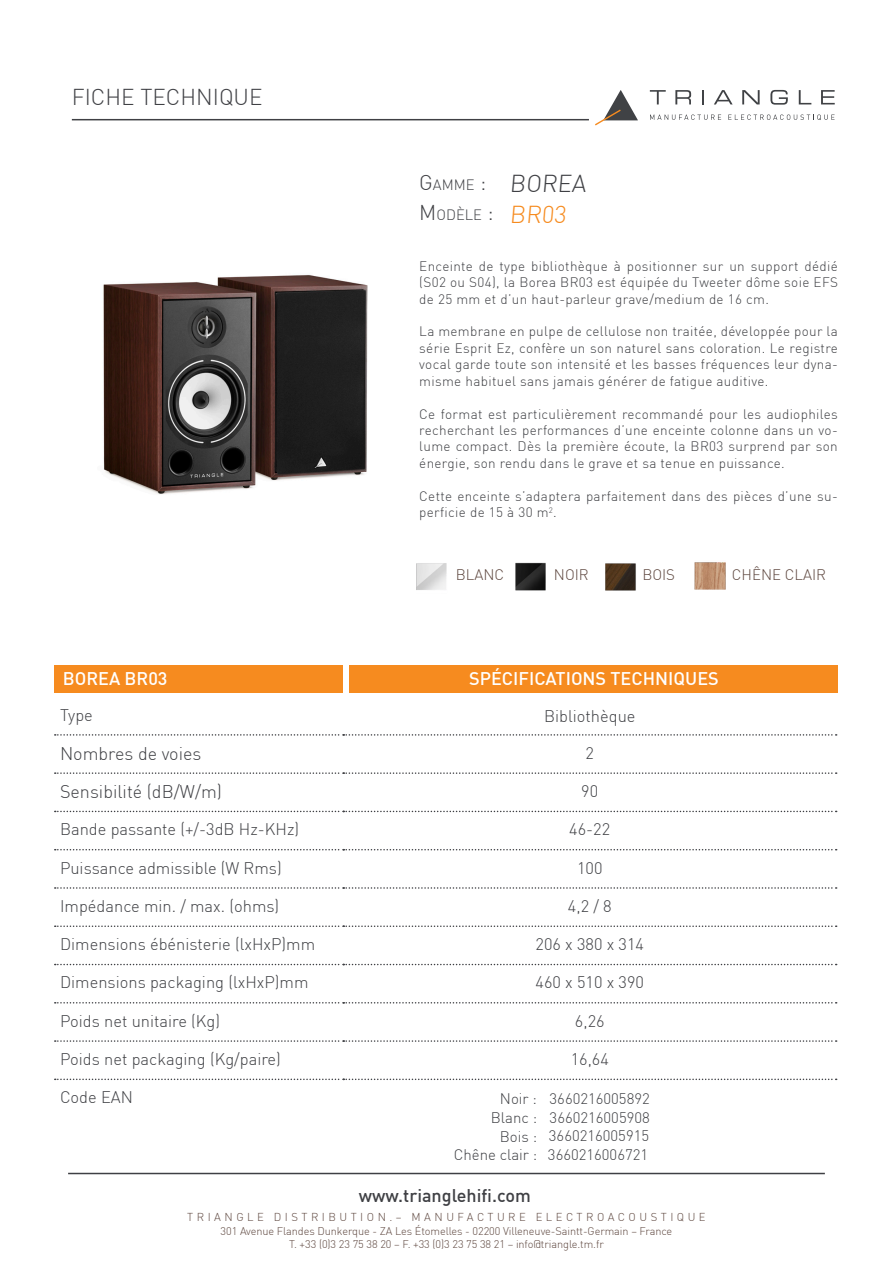
<style>
.page{position:relative;width:893px;height:1263px;background:#fff}
.page>*{position:absolute;margin:0;border:0;box-sizing:border-box;transform-origin:0 0}
.t1{font:300 24px "DIN Pro";color:#3f4044}
.t2{font:300 24px "DIN Pro";color:#f68b1f}
.t3{font:300 22.5px "DIN Pro";color:#3f4044}
.t4{font:500 18px "DIN Pro";color:#fff}
.t5{font:300 18px "DIN Pro";color:#3f4044}
.t6{font:500 18px "DIN Pro";color:#3f4044}
.t7{font:300 16.5px "DIN Pro";color:#3f4044}
.t8{font:300 15px "DIN Pro";color:#3f4044}
.t9{font:300 15px "DIN Pro";color:#5d463e}
.t10{font:300 14.7px "DIN Pro";color:#3f4044}
.t11{font:300 13.5px/16.4px "DIN Pro";letter-spacing:.025em;color:#3f4044;text-align:justify}
.t12{font:300 11.25px "DIN Pro";letter-spacing:.31em;color:#5d463e}
.t13{font:300 10.95px/13.2px "DIN Pro";letter-spacing:-.005em;color:#5d463e;text-align:center}
.s1{font-size:21px}
</style>
<div class="page">
<hr style="left:72px;top:119px;width:517px;height:1px;background:#3f4044">
<hr style="left:68px;top:1173px;width:757px;height:1px;background:#3f4044">
<svg style="left:650px;top:90px;width:16px;height:14px"></svg>
<svg style="left:675px;top:90px;width:16px;height:14px"></svg>
<svg style="left:702px;top:90px;width:2px;height:14px"></svg>
<svg style="left:714px;top:90px;width:19px;height:14px"></svg>
<svg style="left:742px;top:90px;width:18px;height:14px"></svg>
<svg style="left:770px;top:90px;width:18px;height:15px"></svg>
<svg style="left:799px;top:90px;width:12px;height:14px"></svg>
<svg style="left:821px;top:90px;width:14px;height:14px"></svg>
<svg style="left:650px;top:114px;width:71px;height:6px"></svg>
<svg style="left:728px;top:114px;width:106px;height:6px"></svg>
<svg style="left:595px;top:90px;width:43px;height:35px"></svg>
<img style="left:416px;top:563px;width:31px;height:27px">
<img style="left:515px;top:562px;width:31px;height:29px">
<img style="left:605px;top:563px;width:31px;height:28px">
<img style="left:103px;top:275px;width:265px;height:219px">
<div style="left:54px;top:665px;width:289px;height:27px;background:#f68b1f"></div>
<div style="left:350px;top:665px;width:488px;height:27px;background:#f68b1f"></div>
<svg style="left:55px;top:734px;width:782px;height:2px"></svg>
<svg style="left:55px;top:772px;width:782px;height:2px"></svg>
<svg style="left:55px;top:811px;width:782px;height:1px"></svg>
<svg style="left:55px;top:849px;width:782px;height:1px"></svg>
<svg style="left:55px;top:887px;width:782px;height:2px"></svg>
<svg style="left:55px;top:925px;width:782px;height:2px"></svg>
<svg style="left:55px;top:964px;width:782px;height:1px"></svg>
<svg style="left:55px;top:1002px;width:782px;height:1px"></svg>
<svg style="left:55px;top:1040px;width:782px;height:2px"></svg>
<svg style="left:55px;top:1078px;width:782px;height:2px"></svg>
<img style="left:694px;top:562px;width:32px;height:28px">
<p class="t3" style="left:72px;top:83px;width:188px">FICHE TECHNIQUE</p>
<p class="t10" style="left:419px;top:176px;width:68px"><span class="s1">G</span>AMME <span class="s1">:</span></p>
<p class="t1" style="left:510px;top:169px;width:63px">BOREA</p>
<p class="t10" style="left:419px;top:206px;width:76px"><span class="s1">M</span> ODÈLE <span class="s1">:</span></p>
<p class="t2" style="left:510px;top:199px;width:61px">BR03</p>
<p class="t11" style="left:419px;top:258px;width:420px">Enceinte de type bibliothèque à positionner sur un support dédié (S02 ou S04), la Borea BR03 est équipée du Tweeter dôme soie EFS de 25 mm et d’un haut-parleur grave/medium de 16 cm.</p>
<p class="t11" style="left:419px;top:323px;width:420px">La membrane en pulpe de cellulose non traitée, développée pour la série Esprit Ez, confère un son naturel sans coloration. Le registre vocal garde toute son intensité et les basses fréquences leur dyna&shy;misme habituel sans jamais générer de fatigue auditive.</p>
<p class="t11" style="left:419px;top:405px;width:420px">Ce format est particulièrement recommandé pour les audiophiles recherchant les performances d’une enceinte colonne dans un vo&shy;lume compact. Dès la première écoute, la BR03 surprend par son énergie, son rendu dans le grave et sa tenue en puissance.</p>
<p class="t11" style="left:419px;top:487px;width:420px">Cette enceinte s’adaptera parfaitement dans des pièces d’une su&shy;perficie de 15 à 30 m<sup>2</sup>.</p>
<p class="t9" style="left:456px;top:565px;width:50px">BLANC</p>
<p class="t9" style="left:554px;top:565px;width:36px">NOIR</p>
<p class="t9" style="left:642px;top:565px;width:34px">BOIS</p>
<p class="t9" style="left:732px;top:566px;width:96px">CHÊNE CLAIR</p>
<p class="t4" style="left:63px;top:667px;width:106px">BOREA BR03</p>
<p class="t4" style="left:469px;top:667px;width:251px">SPÉCIFICATIONS TECHNIQUES</p>
<p class="t7" style="left:60px;top:704px;width:34px">Type</p>
<p class="t7" style="left:544px;top:706px;width:93px">Bibliothèque</p>
<p class="t5" style="left:60px;top:742px;width:143px">Nombres de voies</p>
<p class="t7" style="left:586px;top:742px;width:10px">2</p>
<p class="t5" style="left:60px;top:780px;width:163px">Sensibilité (dB/W/m)</p>
<p class="t7" style="left:581px;top:781px;width:18px">90</p>
<p class="t7" style="left:60px;top:819px;width:241px">Bande passante (+/-3dB Hz-KHz)</p>
<p class="t7" style="left:569px;top:819px;width:42px">46-22</p>
<p class="t7" style="left:60px;top:857px;width:223px">Puissance admissible (W Rms)</p>
<p class="t7" style="left:577px;top:857px;width:27px">100</p>
<p class="t7" style="left:60px;top:896px;width:221px">Impédance min. / max. (ohms)</p>
<p class="t7" style="left:568px;top:896px;width:45px">4,2 / 8</p>
<p class="t7" style="left:60px;top:934px;width:257px">Dimensions ébénisterie (lxHxP)mm</p>
<p class="t7" style="left:536px;top:934px;width:110px">206 x 380 x 314</p>
<p class="t7" style="left:60px;top:972px;width:250px">Dimensions packaging (lxHxP)mm</p>
<p class="t7" style="left:536px;top:972px;width:110px">460 x 510 x 390</p>
<p class="t7" style="left:60px;top:1010px;width:162px">Poids net unitaire (Kg)</p>
<p class="t7" style="left:575px;top:1010px;width:31px">6,26</p>
<p class="t7" style="left:60px;top:1049px;width:222px">Poids net packaging (Kg/paire)</p>
<p class="t7" style="left:571px;top:1049px;width:40px">16,64</p>
<p class="t7" style="left:60px;top:1087px;width:75px">Code EAN</p>
<p class="t8" style="left:500px;top:1089px;width:38px">Noir :</p>
<p class="t8" style="left:550px;top:1089px;width:102px">3660216005892</p>
<p class="t8" style="left:491px;top:1108px;width:48px">Blanc :</p>
<p class="t8" style="left:550px;top:1109px;width:102px">3660216005908</p>
<p class="t8" style="left:500px;top:1127px;width:39px">Bois :</p>
<p class="t8" style="left:549px;top:1126px;width:102px">3660216005915</p>
<p class="t8" style="left:454px;top:1145px;width:85px">Chêne clair :</p>
<p class="t8" style="left:548px;top:1145px;width:102px">3660216006721</p>
<h3 class="t6" style="left:359px;top:1184px;width:174px">www.trianglehifi.com</h3>
<p class="t12" style="left:187px;top:1210px;width:520px">TRIANGLE DISTRIBUTION.– MANUFACTURE ELECTROACOUSTIQUE</p>
<p class="t13" style="left:221px;top:1224px;width:453px">301 Avenue Flandes Dunkerque - ZA Les Étomelles - 02200 Villeneuve-Saintt-Germain – France<br>T. +33 (0)3 23 75 38 20 – F. +33 (0)3 23 75 38 21 – info@triangle.tm.fr</p>
</div>
